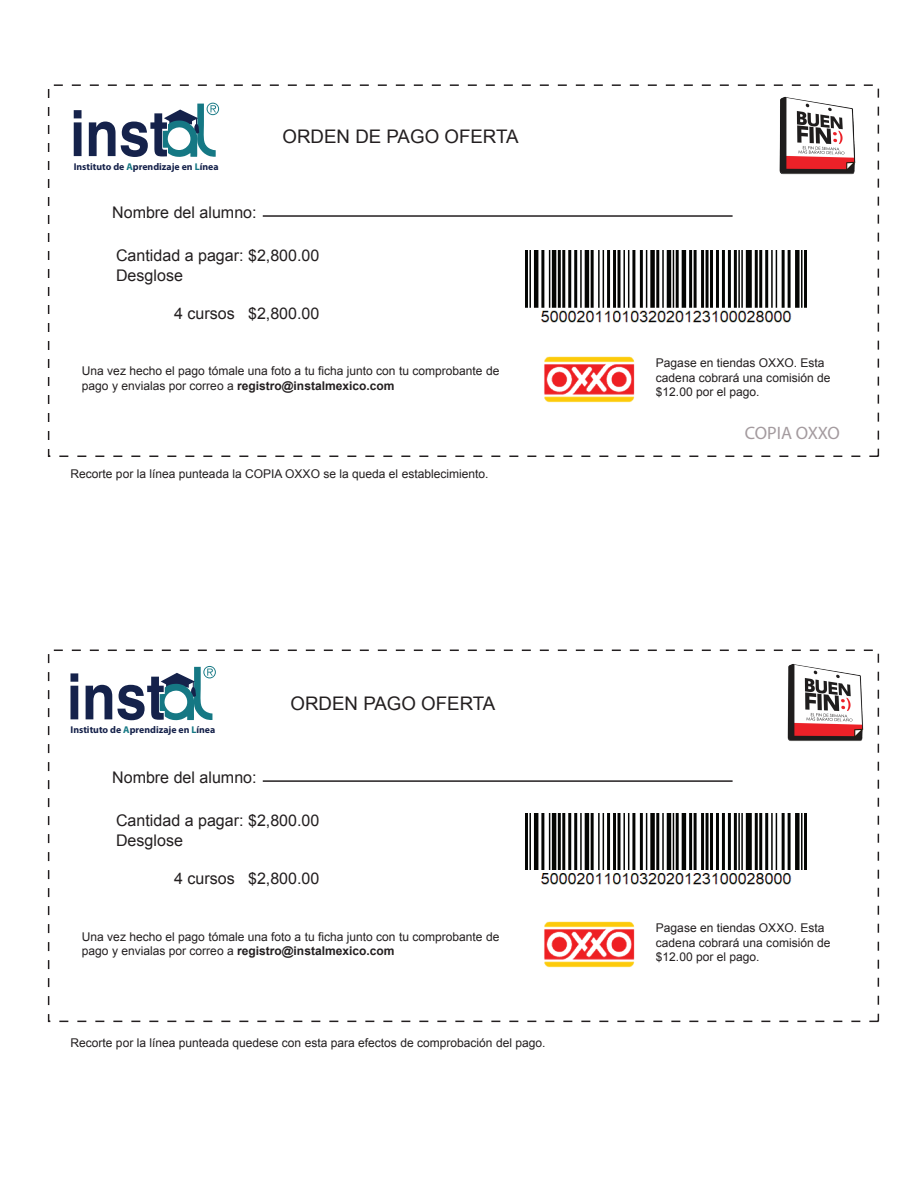
<style>
.page{position:relative;width:918px;height:1188px;background:#fff}
.page>*{position:absolute;margin:0;border:0;box-sizing:border-box;transform-origin:0 0}
.t1{font:18.75px "Arial";color:#231f20}
.t2{font:18px "Myriad Pro";letter-spacing:-.015em;color:#a49b9f}
.t3{font:16.05px/19.2px "Arial";color:#231f20}
.t4{font:12px/14.4px "Arial";color:#231f20}
.t5{font:700 9.9px "Myriad Pro";color:#15214a}
.s1{color:#157884}
.s2{font-weight:700}
</style>
<div class="page">
<div style="left:48px;top:84px;width:831px;height:373px;border:2px dashed #231f20"></div>
<hr style="left:263px;top:215px;width:470px;height:2px;background:#231f20">
<img style="left:544px;top:356px;width:91px;height:47px">
<div style="left:48px;top:650px;width:831px;height:372px;border:2px dashed #231f20"></div>
<hr style="left:263px;top:780px;width:470px;height:2px;background:#231f20">
<img style="left:544px;top:921px;width:91px;height:47px">
<svg style="left:74px;top:110px;width:8px;height:46px"></svg>
<svg style="left:89px;top:103px;width:130px;height:54px"></svg>
<svg style="left:70px;top:673px;width:8px;height:46px"></svg>
<svg style="left:86px;top:666px;width:130px;height:54px"></svg>
<img style="left:779px;top:96px;width:77px;height:79px">
<img style="left:787px;top:664px;width:77px;height:77px">
<img style="left:526px;top:251px;width:280px;height:72px">
<img style="left:526px;top:813px;width:280px;height:72px">
<p class="t5" style="left:74px;top:160px;width:146px">Instituto de <span class="s1">A</span>prendizaje en <span class="s1">L</span>ínea</p>
<h1 class="t1" style="left:283px;top:124px;width:238px">ORDEN DE PAGO OFERTA</h1>
<h3 class="t3" style="left:112px;top:203px;width:146px">Nombre del alumno:</h3>
<h3 class="t3" style="left:116px;top:246px;width:205px">Cantidad a pagar: $2,800.00<br>Desglose</h3>
<h3 class="t3" style="left:174px;top:304px;width:147px">4 cursos $2,800.00</h3>
<p class="t4" style="left:82px;top:364px;width:419px">Una vez hecho el pago tómale una foto a tu ficha junto con tu comprobante de pago y envialas por correo a <span class="s2">registro@instalmexico.com</span></p>
<p class="t4" style="left:70px;top:466px;width:420px">Recorte por la línea punteada la COPIA OXXO se la queda el establecimiento.</p>
<p class="t5" style="left:71px;top:723px;width:146px">Instituto de <span class="s1">A</span>prendizaje en <span class="s1">L</span>ínea</p>
<h1 class="t1" style="left:291px;top:691px;width:206px">ORDEN PAGO OFERTA</h1>
<h3 class="t3" style="left:112px;top:768px;width:146px">Nombre del alumno:</h3>
<h3 class="t3" style="left:116px;top:811px;width:205px">Cantidad a pagar: $2,800.00<br>Desglose</h3>
<h3 class="t3" style="left:174px;top:869px;width:147px">4 cursos $2,800.00</h3>
<p class="t4" style="left:82px;top:929px;width:419px">Una vez hecho el pago tómale una foto a tu ficha junto con tu comprobante de pago y envialas por correo a <span class="s2">registro@instalmexico.com</span></p>
<p class="t4" style="left:70px;top:1036px;width:477px">Recorte por la línea punteada quedese con esta para efectos de comprobación del pago.</p>
<p class="t4" style="left:656px;top:356px;width:176px">Pagase en tiendas OXXO. Esta cadena cobrará una comisión de $12.00 por el pago.</p>
<h2 class="t2" style="left:745px;top:422px;width:97px">COPIA OXXO</h2>
<p class="t4" style="left:656px;top:921px;width:176px">Pagase en tiendas OXXO. Esta cadena cobrará una comisión de $12.00 por el pago.</p>
</div>
